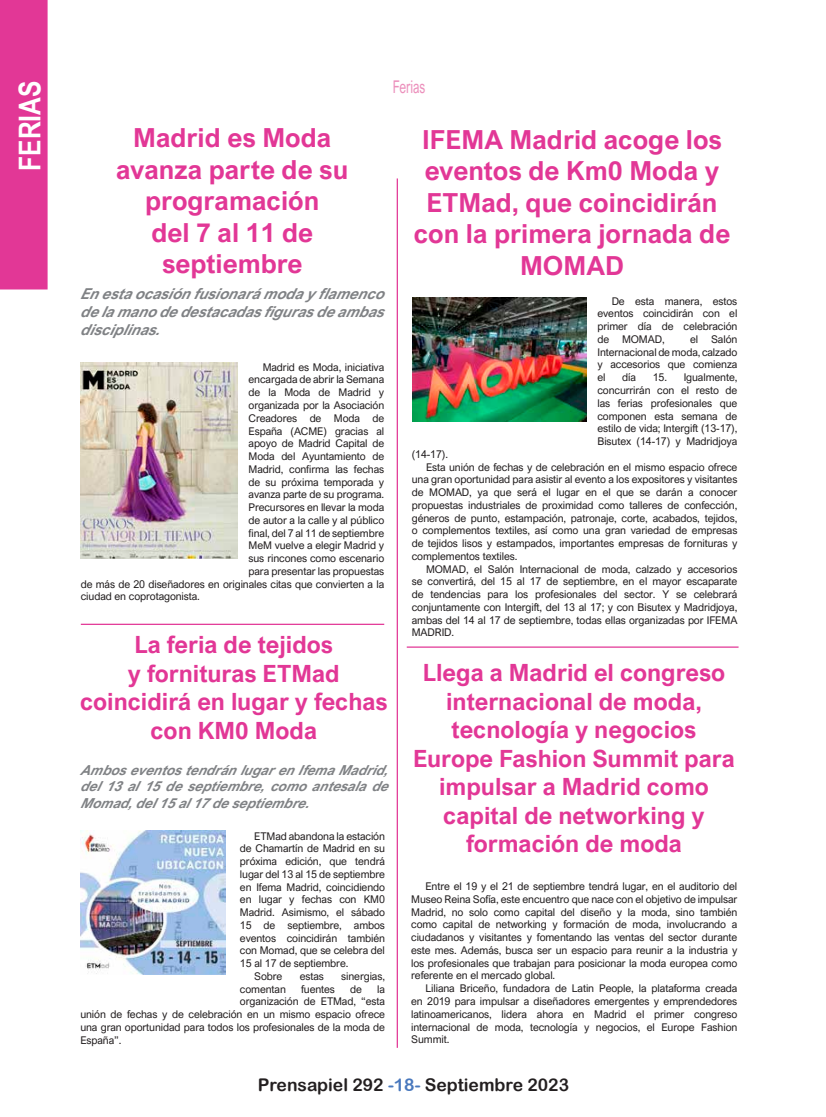
<style>
.page{position:relative;width:826px;height:1117px;background:#fff}
.page>*{position:absolute;margin:0;border:0;box-sizing:border-box;transform-origin:0 0}
.t1{font:700 30px "Arial Narrow";letter-spacing:-.005em;color:#fff}
.t2{font:700 26.25px/31.5px "Arial Nova";color:#e23796;text-align:center}
.t3{font:700 23.75px/28.5px "Arial Nova";color:#e23796;text-align:center}
.t4{font:17.5px "Arial Rounded MT Bold";color:#231f20}
.t5{font:17.5px "Arial Nova";color:#ec90bc;scale:.7 1}
.t6{font:italic 700 15px/18px "Arial Nova";color:#808285;text-align:justify}
.t7{font:italic 700 13.75px/16.5px "Arial Nova";letter-spacing:-.01em;color:#808285}
.t8{font:10.62px/12.8px "Arial Nova";letter-spacing:-.01em;color:#231f20;text-align:justify}
.s1{color:#4978bd}
</style>
<div class="page">
<div style="left:0;top:0;width:48px;height:289px;background:#e23796"></div>
<img style="left:80px;top:830px;width:146px;height:144px">
<hr style="left:396px;top:178px;width:2px;height:869px;background:#e23796">
<img style="left:81px;top:362px;width:157px;height:196px">
<hr style="left:81px;top:623px;width:303px;height:1px;background:#e23796">
<img style="left:412px;top:297px;width:175px;height:124px">
<hr style="left:407px;top:646px;width:331px;height:1px;background:#e23796">
<h1 class="t1" style="left:7px;top:171px;width:91px;rotate:-90deg">FERIAS</h1>
<h3 class="t5" style="left:393px;top:76px;width:48px">Ferias</h3>
<h2 class="t2" style="left:116px;top:122px;width:233px">Madrid es Moda avanza parte de su programación<br>del 7 al 11 de septiembre</h2>
<h2 class="t2" style="left:414px;top:123px;width:318px">IFEMA Madrid acoge los eventos de Km0 Moda y<br>ETMad, que coincidirán con la primera jornada de<br>MOMAD</h2>
<p class="t8" style="left:597px;top:294px;width:141px;text-indent:14px">De esta manera, estos eventos coincidirán con el primer día de celebración de MOMAD,</p>
<h3 class="t6" style="left:81px;top:285px;width:309px">En estaocasión fusionarámoday flamenco delamano dedestacadasfigurasdeambas disciplinas.</h3>
<p class="t8" style="left:597px;top:333px;width:141px;text-indent:93px">el Salón Internacional de moda, calzado y accesorios que comienza el</p>
<p class="t8" style="left:263px;top:360px;width:123px">Madrid es Moda, iniciativa</p>
<p class="t8" style="left:248px;top:373px;width:137px">encargada de abrir la Semana</p>
<p class="t8" style="left:248px;top:386px;width:137px">de la Moda de Madrid y</p>
<p class="t8" style="left:248px;top:399px;width:137px">organizada por la Asociación</p>
<p class="t8" style="left:248px;top:411px;width:137px">Creadores de Moda de</p>
<p class="t8" style="left:248px;top:424px;width:137px">España (ACME) gracias al</p>
<p class="t8" style="left:248px;top:437px;width:137px">apoyo de Madrid Capital de</p>
<p class="t8" style="left:248px;top:450px;width:137px">Moda del Ayuntamiento de</p>
<p class="t8" style="left:248px;top:462px;width:137px">Madrid, confirma las fechas</p>
<p class="t8" style="left:248px;top:475px;width:137px">de su próxima temporada y</p>
<p class="t8" style="left:248px;top:488px;width:137px">avanza parte de su programa.</p>
<p class="t8" style="left:248px;top:501px;width:137px">Precursores en llevar la moda</p>
<p class="t8" style="left:248px;top:513px;width:137px">de autor a la calle y al público</p>
<p class="t8" style="left:248px;top:526px;width:137px">final, del 7 al 11 de septiembre</p>
<p class="t8" style="left:248px;top:539px;width:137px">MeM vuelve a elegir Madrid y</p>
<p class="t8" style="left:248px;top:552px;width:137px">sus rincones como escenario</p>
<p class="t8" style="left:248px;top:564px;width:137px">para presentar las propuestas</p>
<p class="t8" style="left:81px;top:577px;width:305px">de más de 20 diseñadores en originales citas que convierten a la</p>
<p class="t8" style="left:81px;top:590px;width:121px">ciudad en coprotagonista.</p>
<p class="t8" style="left:622px;top:371px;width:15px">día</p>
<p class="t8" style="left:597px;top:371px;width:141px;text-indent:55px">15. Igualmente, concurrirán con el resto de las ferias profesionales que componen esta semana de estilo de vida; Intergift (13-17), Bisutex (14-17) y Madridjoya</p>
<p class="t8" style="left:412px;top:447px;width:38px">(14-17).</p>
<p class="t8" style="left:426px;top:460px;width:313px">Esta unión de fechas y de celebración en el mismo espacio ofrece</p>
<p class="t8" style="left:412px;top:473px;width:327px">una gran oportunidad para asistir al evento a los expositores y visitantes</p>
<p class="t8" style="left:412px;top:486px;width:327px">de MOMAD, ya que será el lugar en el que se darán a conocer</p>
<p class="t8" style="left:412px;top:498px;width:327px">propuestas industriales de proximidad como talleres de confección,</p>
<p class="t8" style="left:412px;top:511px;width:327px">géneros de punto, estampación, patronaje, corte, acabados, tejidos,</p>
<p class="t8" style="left:412px;top:524px;width:327px">o complementos textiles, así como una gran variedad de empresas</p>
<p class="t8" style="left:412px;top:537px;width:327px">de tejidos lisos y estampados, importantes empresas de fornituras y</p>
<p class="t8" style="left:412px;top:549px;width:107px">complementos textiles.</p>
<p class="t8" style="left:426px;top:562px;width:313px">MOMAD, el Salón Internacional de moda, calzado y accesorios</p>
<p class="t8" style="left:412px;top:575px;width:327px">se convertirá, del 15 al 17 de septiembre, en el mayor escaparate</p>
<p class="t8" style="left:412px;top:588px;width:327px">de tendencias para los profesionales del sector. Y se celebrará</p>
<p class="t8" style="left:412px;top:600px;width:327px">conjuntamente con Intergift, del 13 al 17; y con Bisutex y Madridjoya,</p>
<p class="t8" style="left:412px;top:613px;width:327px">ambas del 14 al 17 de septiembre, todas ellas organizadas por IFEMA</p>
<p class="t8" style="left:412px;top:626px;width:44px">MADRID.</p>
<h3 class="t3" style="left:80px;top:630px;width:309px">La feria de tejidos<br>y fornituras ETMad coincidirá en lugar y fechas con KM0 Moda</h3>
<p class="t7" style="left:81px;top:761px;width:313px">Amboseventostendrán lugaren IfemaMadrid, del 13 al 15 de septiembre, como antesala de<br>Momad, del15al17deseptiembre.</p>
<p class="t8" style="left:254px;top:829px;width:132px">ETMad abandona la estación</p>
<p class="t8" style="left:240px;top:842px;width:147px">de Chamartín de Madrid en su</p>
<p class="t8" style="left:240px;top:854px;width:146px">próxima edición, que tendrá</p>
<p class="t8" style="left:240px;top:867px;width:146px">lugar del 13 al 15 de septiembre</p>
<p class="t8" style="left:240px;top:880px;width:146px">en Ifema Madrid, coincidiendo</p>
<p class="t8" style="left:240px;top:893px;width:146px">en lugar y fechas con KM0</p>
<p class="t8" style="left:240px;top:905px;width:146px">Madrid. Asimismo, el sábado</p>
<p class="t8" style="left:240px;top:918px;width:146px">15 de septiembre, ambos</p>
<p class="t8" style="left:240px;top:931px;width:146px">eventos coincidirán también</p>
<p class="t8" style="left:240px;top:944px;width:146px">con Momad, que se celebra del</p>
<p class="t8" style="left:240px;top:956px;width:110px">15 al 17 de septiembre.</p>
<p class="t8" style="left:254px;top:969px;width:30px">Sobre</p>
<p class="t8" style="left:300px;top:969px;width:26px">estas</p>
<p class="t8" style="left:341px;top:969px;width:45px">sinergias,</p>
<p class="t8" style="left:240px;top:982px;width:47px">comentan</p>
<p class="t8" style="left:301px;top:982px;width:35px">fuentes</p>
<p class="t8" style="left:350px;top:982px;width:13px">de</p>
<p class="t8" style="left:377px;top:982px;width:9px">la</p>
<p class="t8" style="left:240px;top:995px;width:146px">organización de ETMad, “esta</p>
<p class="t8" style="left:80px;top:1007px;width:306px">unión de fechas y de celebración en un mismo espacio ofrece</p>
<p class="t8" style="left:80px;top:1020px;width:306px">una gran oportunidad para todos los profesionales de la moda de</p>
<p class="t8" style="left:80px;top:1033px;width:43px">España”.</p>
<h3 class="t3" style="left:413px;top:658px;width:323px">Llega a Madrid el congreso internacional de moda, tecnología y negocios<br>Europe Fashion Summit para impulsar a Madrid como capital de networking y formación de moda</h3>
<p class="t8" style="left:411px;top:879px;width:328px;text-indent:14px">Entre el 19 y el 21 de septiembre tendrá lugar, en el auditorio del Museo Reina Sofía, este encuentro que nace con el objetivo de impulsar Madrid, no solo como capital del diseño y la moda, sino también como capital de networking y formación de moda, involucrando a ciudadanos y visitantes y fomentando las ventas del sector durante este mes. Además, busca ser un espacio para reunir a la industria y los profesionales que trabajan para posicionar la moda europea como referente en el mercado global.</p>
<p class="t8" style="left:411px;top:981px;width:328px;text-indent:14px">Liliana Briceño, fundadora de Latin People, la plataforma creada en 2019 para impulsar a diseñadores emergentes y emprendedores latinoamericanos, lidera ahora en Madrid el primer congreso internacional de moda, tecnología y negocios, el Europe Fashion Summit.</p>
<h3 class="t4" style="left:258px;top:1074px;width:313px">Prensapiel 292 <span class="s1">-18-</span> Septiembre 2023</h3>
</div>
